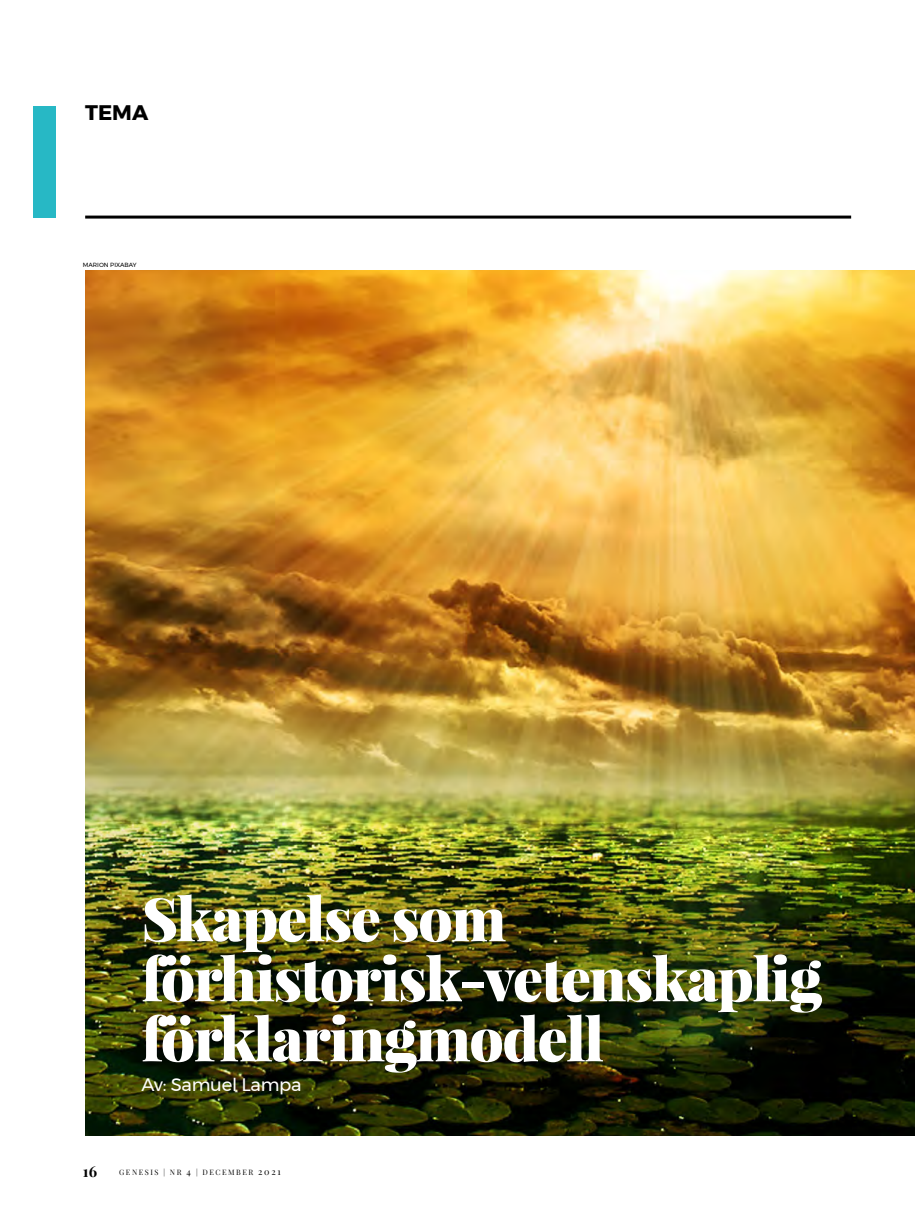
<style>
.page{position:relative;width:915px;height:1221px;background:#fff}
.page>*{position:absolute;margin:0;border:0;box-sizing:border-box;transform-origin:0 0}
.t1{font:900 60px/60px "Playfair Display";letter-spacing:-.025em;color:#fff}
.t2{font:700 21px "Montserrat";color:#000}
.t3{font:18px "Montserrat";letter-spacing:-.015em;color:#fff}
.t4{font:700 15px "Playfair Display";color:#000}
.t5{font:7.5px "Playfair Display";letter-spacing:.2em;color:#000}
.t6{font:6px "Montserrat";color:#000}
.s1{font-size:9px}
</style>
<div class="page">
<div style="left:34px;top:107px;width:22px;height:111px;background:#27b8c5"></div>
<hr style="left:85px;top:215px;width:765px;height:3px;background:#000">
<img style="left:85px;top:270px;width:829px;height:865px">
<p class="t2" style="left:85px;top:96px;width:65px">TEMA</p>
<p class="t6" style="left:83px;top:261px;width:55px">MARION PIXABAY</p>
<p class="t1" style="left:141px;top:888px;width:682px">Skapelse som förhistorisk-vetenskaplig förklaringmodell</p>
<p class="t3" style="left:141px;top:1071px;width:162px">Av: Samuel Lampa</p>
<p class="t4" style="left:83px;top:1161px;width:16px">16</p>
<p class="t5" style="left:119px;top:1167px;width:163px">GENESIS | NR <span class="s1">4</span> | DECEMBER <span class="s1">2021</span></p>
</div>
